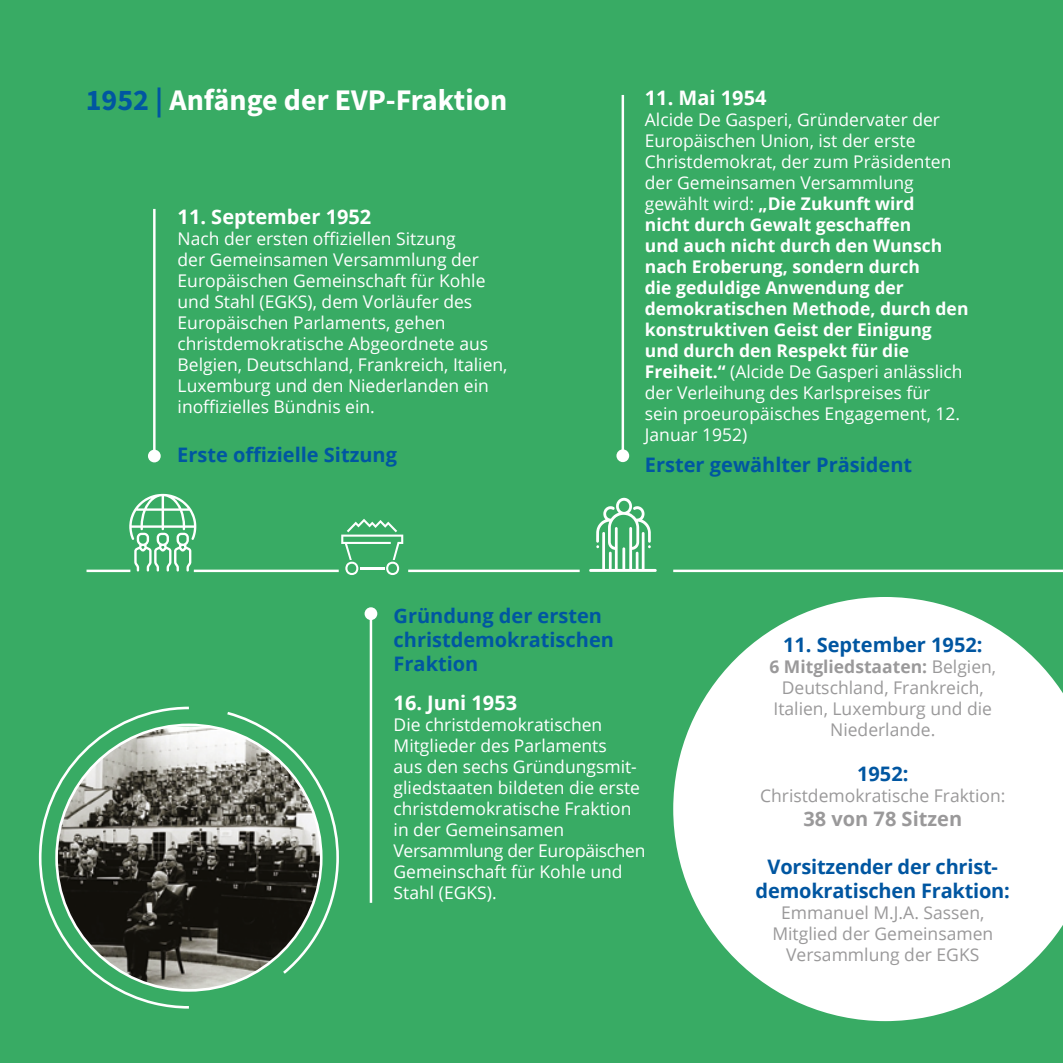
<style>
.page{position:relative;width:1063px;height:1063px;background:#38ab64}
.page>*{position:absolute;margin:0;border:0;box-sizing:border-box;transform-origin:0 0}
.t1{font:700 30px "Source Sans Pro";color:#fff}
.t2{font:700 20px/24px "Open Sans";color:#0056a1;text-align:center}
.t3{font:700 20px "Open Sans";color:#fff}
.t4{font:700 20px "Open Sans";color:#9a999a}
.t5{font:17.5px/21px "Open Sans";color:#fff}
.t6{font:17.5px/21px "Open Sans";color:#9a999a;text-align:center}
.s1{color:#0056a1}
.s2{font-weight:700}
</style>
<div class="page">
<svg style="left:673px;top:597px;width:390px;height:424px;fill:#fff"></svg>
<img style="left:192px;top:726px;width:60px;height:263px">
<svg style="left:129px;top:494px;width:67px;height:78px"></svg>
<hr style="left:87px;top:570px;width:43px;height:2px;background:#fff">
<hr style="left:194px;top:570px;width:145px;height:2px;background:#fff">
<hr style="left:153px;top:209px;width:3px;height:248px;background:#fff">
<div style="left:148px;top:450px;width:13px;height:12px;background:#fff;border-radius:50%"></div>
<hr style="left:370px;top:612px;width:2px;height:291px;background:#fff">
<div style="left:365px;top:607px;width:12px;height:13px;background:#fff;border-radius:50%"></div>
<hr style="left:622px;top:95px;width:2px;height:365px;background:#fff">
<div style="left:616px;top:449px;width:13px;height:13px;background:#fff;border-radius:50%"></div>
<svg style="left:38px;top:706px;width:154px;height:303px"></svg>
<svg style="left:224px;top:712px;width:115px;height:264px"></svg>
<hr style="left:408px;top:570px;width:172px;height:2px;background:#fff">
<hr style="left:673px;top:570px;width:390px;height:2px;background:#fff">
<svg style="left:589px;top:498px;width:68px;height:74px"></svg>
<svg style="left:341px;top:519px;width:62px;height:56px"></svg>
<h1 class="t1" style="left:86px;top:81px;width:423px"><span class="s1">1952 |</span> Anfänge der EVP-Fraktion</h1>
<p class="t3" style="left:178px;top:203px;width:195px">11. September 1952</p>
<p class="t5" style="left:178px;top:228px;width:332px">Nach der ersten offiziellen Sitzung<br>der Gemeinsamen Versammlung der Europäischen Gemeinschaft für Kohle und Stahl (EGKS), dem Vorläufer des Europäischen Parlaments, gehen christdemokratische Abgeordnete aus Belgien, Deutschland, Frankreich, Italien, Luxemburg und den Niederlanden ein inoffizielles Bündnis ein.</p>
<p class="t2" style="left:177px;top:442px;width:221px">Erste offizielle Sitzung</p>
<p class="t3" style="left:645px;top:84px;width:123px">11. Mai 1954</p>
<p class="t5" style="left:645px;top:109px;width:325px">Alcide De Gasperi, Gründervater der<br>Europäischen Union, ist der erste<br>Christdemokrat, der zum Präsidenten der Gemeinsamen Versammlung gewählt wird: <span class="s2">„Die Zukunft wird<br>nicht durch Gewalt geschaffen<br>und auch nicht durch den Wunsch nach Eroberung, sondern durch<br>die geduldige Anwendung der demokratischen Methode, durch den konstruktiven Geist der Einigung und durch den Respekt für die<br>Freiheit.“</span> (Alcide De Gasperi anlässlich der Verleihung des Karlspreises für<br>sein proeuropäisches Engagement, 12.<br>Januar 1952)</p>
<p class="t2" style="left:645px;top:452px;width:269px">Erster gewählter Präsident</p>
<p class="t2" style="left:394px;top:603px;width:222px;text-align:left">Gründung der ersten christdemokratischen<br>Fraktion</p>
<p class="t3" style="left:394px;top:688px;width:125px">16. Juni 1953</p>
<p class="t5" style="left:394px;top:713px;width:253px">Die christdemokratischen<br>Mitglieder des Parlaments<br>aus den sechs Gründungsmit&shy;gliedstaaten bildeten die erste christdemokratische Fraktion in der Gemeinsamen<br>Versammlung der Europäischen<br>Gemeinschaft für Kohle und<br>Stahl (EGKS).</p>
<p class="t2" style="left:783px;top:632px;width:201px">11. September 1952:</p>
<p class="t6" style="left:769px;top:656px;width:228px"><span class="s2">6 Mitgliedstaaten:</span> Belgien,<br>Deutschland, Frankreich,<br>Italien, Luxemburg und die<br>Niederlande.</p>
<p class="t2" style="left:857px;top:761px;width:53px">1952:</p>
<p class="t6" style="left:760px;top:785px;width:247px">Christdemokratische Fraktion:</p>
<p class="t4" style="left:803px;top:805px;width:160px">38 von 78 Sitzen</p>
<p class="t2" style="left:756px;top:854px;width:256px">Vorsitzender der christ&shy;demokratischen Fraktion:</p>
<p class="t6" style="left:772px;top:902px;width:222px">Emmanuel M.J.A. Sassen,<br>Mitglied der Gemeinsamen<br>Versammlung der EGKS</p>
</div>
